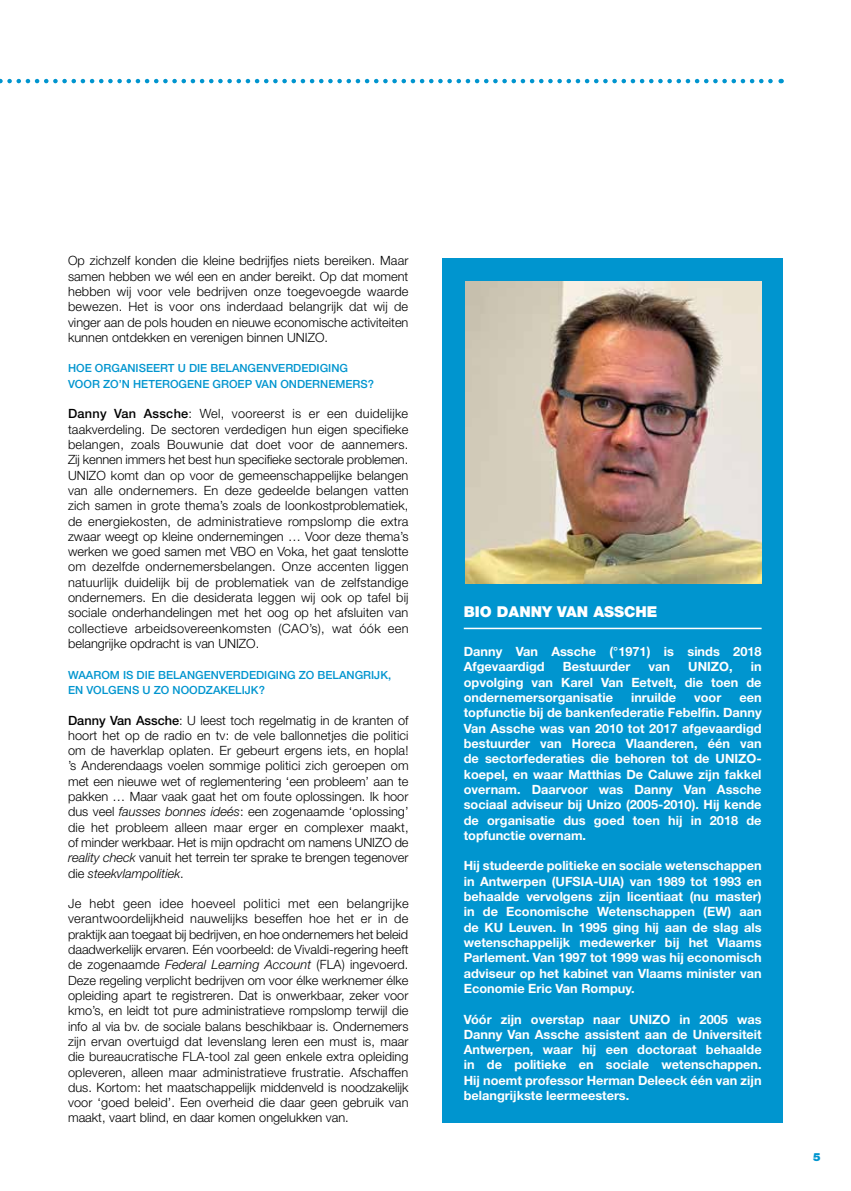
<style>
.page{position:relative;width:851px;height:1191px;background:#fff}
.page>*{position:absolute;margin:0;border:0;box-sizing:border-box;transform-origin:0 0}
.t1{font:900 15px "Helvetica Neue LT Std";color:#fff}
.t2{font:300 12.75px/15.3px "Helvetica Neue LT Std";color:#000;text-align:justify}
.t3{font:700 12.75px/15.3px "Helvetica Neue LT Std";color:#fff;text-align:justify}
.t4{font:500 11.25px/15.3px "Helvetica Neue LT Std";color:#0095cf}
.t5{font:900 11.25px "Helvetica Neue LT Std";color:#0095cf}
.s1{font-weight:500}
.s2{font-style:italic}
</style>
<div class="page">
<svg style="left:0;top:79px;width:781px;height:4px"></svg>
<div style="left:442px;top:258px;width:340px;height:865px;background:#0095cf"></div>
<hr style="left:463px;top:627px;width:298px;height:2px;background:#fff">
<img style="left:465px;top:281px;width:296px;height:303px">
<p class="t2" style="left:68px;top:253px;width:342px">Op zichzelf konden die kleine bedrijfjes niets bereiken. Maar samen hebben we wél een en ander bereikt. Op dat moment hebben wij voor vele bedrijven onze toegevoegde waarde bewezen. Het is voor ons inderdaad belangrijk dat wij de vinger aan de pols houden en nieuwe economische activiteiten kunnen ontdekken en verenigen binnen UNIZO.</p>
<p class="t4" style="left:68px;top:361px;width:307px">HOE ORGANISEERT U DIE BELANGENVERDEDIGING<br>VOOR ZO’N HETEROGENE GROEP VAN ONDERNEMERS?</p>
<p class="t2" style="left:68px;top:406px;width:342px"><span class="s1">Danny Van Assche</span>: Wel, vooreerst is er een duidelijke taakverdeling. De sectoren verdedigen hun eigen specifieke belangen, zoals Bouwunie dat doet voor de aannemers.<br>Zij kennen immers het best hun specifieke sectorale problemen.<br>UNIZO komt dan op voor de gemeenschappelijke belangen van alle ondernemers. En deze gedeelde belangen vatten zich samen in grote thema’s zoals de loonkostproblematiek, de energiekosten, de administratieve rompslomp die extra zwaar weegt op kleine ondernemingen … Voor deze thema’s werken we goed samen met VBO en Voka, het gaat tenslotte om dezelfde ondernemersbelangen. Onze accenten liggen natuurlijk duidelijk bij de problematiek van de zelfstandige ondernemers. En die desiderata leggen wij ook op tafel bij sociale onderhandelingen met het oog op het afsluiten van collectieve arbeidsovereenkomsten (CAO’s), wat óók een belangrijke opdracht is van UNIZO.</p>
<p class="t4" style="left:68px;top:667px;width:324px">WAAROM IS DIE BELANGENVERDEDIGING ZO BELANGRIJK,<br>EN VOLGENS U ZO NOODZAKELIJK?</p>
<p class="t2" style="left:68px;top:712px;width:342px"><span class="s1">Danny Van Assche</span>: U leest toch regelmatig in de kranten of hoort het op de radio en tv: de vele ballonnetjes die politici om de haverklap oplaten. Er gebeurt ergens iets, en hopla! ’s Anderendaags voelen sommige politici zich geroepen om met een nieuwe wet of reglementering ‘een probleem’ aan te pakken … Maar vaak gaat het om foute oplossingen. Ik hoor dus veel <span class="s2">fausses bonnes ideés</span>: een zogenaamde ‘oplossing’ die het probleem alleen maar erger en complexer maakt, of minder werkbaar. Het is mijn opdracht om namens UNIZO de <span class="s2">reality check</span> vanuit het terrein ter sprake te brengen tegenover die <span class="s2">steekvlampolitiek</span>.</p>
<p class="t2" style="left:68px;top:895px;width:342px">Je hebt geen idee hoeveel politici met een belangrijke verantwoordelijkheid nauwelijks beseffen hoe het er in de praktijk aan toegaat bij bedrijven, en hoe ondernemers het beleid daadwerkelijk ervaren. Eén voorbeeld: de Vivaldi-regering heeft de zogenaamde <span class="s2">Federal Learning Account</span> (FLA) ingevoerd.<br>Deze regeling verplicht bedrijven om voor élke werknemer élke opleiding apart te registreren. Dat is onwerkbaar, zeker voor kmo’s, en leidt tot pure administratieve rompslomp terwijl die info al via bv. de sociale balans beschikbaar is. Ondernemers zijn ervan overtuigd dat levenslang leren een must is, maar die bureaucratische FLA-tool zal geen enkele extra opleiding opleveren, alleen maar administratieve frustratie. Afschaffen dus. Kortom: het maatschappelijk middenveld is noodzakelijk voor ‘goed beleid’. Een overheid die daar geen gebruik van maakt, vaart blind, en daar komen ongelukken van.</p>
<p class="t1" style="left:463px;top:603px;width:195px">BIO DANNY VAN ASSCHE</p>
<p class="t3" style="left:463px;top:643px;width:299px">Danny Van Assche (°1971) is sinds 2018<br>Afgevaardigd</p>
<p class="t3" style="left:562px;top:659px;width:69px">Bestuurder</p>
<p class="t3" style="left:648px;top:659px;width:23px">van</p>
<p class="t3" style="left:688px;top:659px;width:46px">UNIZO,</p>
<p class="t3" style="left:463px;top:659px;width:299px;text-indent:287px">in opvolging van Karel Van Eetvelt, die toen de ondernemersorganisatie</p>
<p class="t3" style="left:631px;top:689px;width:47px">inruilde</p>
<p class="t3" style="left:694px;top:689px;width:29px">voor</p>
<p class="t3" style="left:463px;top:689px;width:299px;text-indent:275px">een topfunctie bij de bankenfederatie Febelfin. Danny Van Assche was van 2010 tot 2017 afgevaardigd bestuurder van Horeca Vlaanderen, één van de sectorfederaties die behoren tot de UNIZO&shy;koepel, en waar Matthias De Caluwe zijn fakkel overnam. Daarvoor was Danny Van Assche sociaal adviseur bij Unizo (2005-2010). Hij kende de organisatie dus goed toen hij in 2018 de topfunctie overnam.</p>
<p class="t3" style="left:463px;top:858px;width:299px">Hij studeerde politieke en sociale wetenschappen in Antwerpen (UFSIA-UIA) van 1989 tot 1993 en behaalde vervolgens zijn licentiaat (nu master) in de Economische Wetenschappen (EW) aan de KU Leuven. In 1995 ging hij aan de slag als wetenschappelijk medewerker bij het Vlaams Parlement. Van 1997 tot 1999 was hij economisch adviseur op het kabinet van Vlaams minister van Economie Eric Van Rompuy.</p>
<p class="t3" style="left:463px;top:1011px;width:299px">Vóór zijn overstap naar UNIZO in 2005 was Danny Van Assche assistent aan de Universiteit Antwerpen, waar hij een doctoraat behaalde in de politieke en sociale wetenschappen.<br>Hij noemt professor Herman Deleeck één van zijn belangrijkste leermeesters.</p>
<p class="t5" style="left:813px;top:1150px;width:9px">5</p>
</div>
